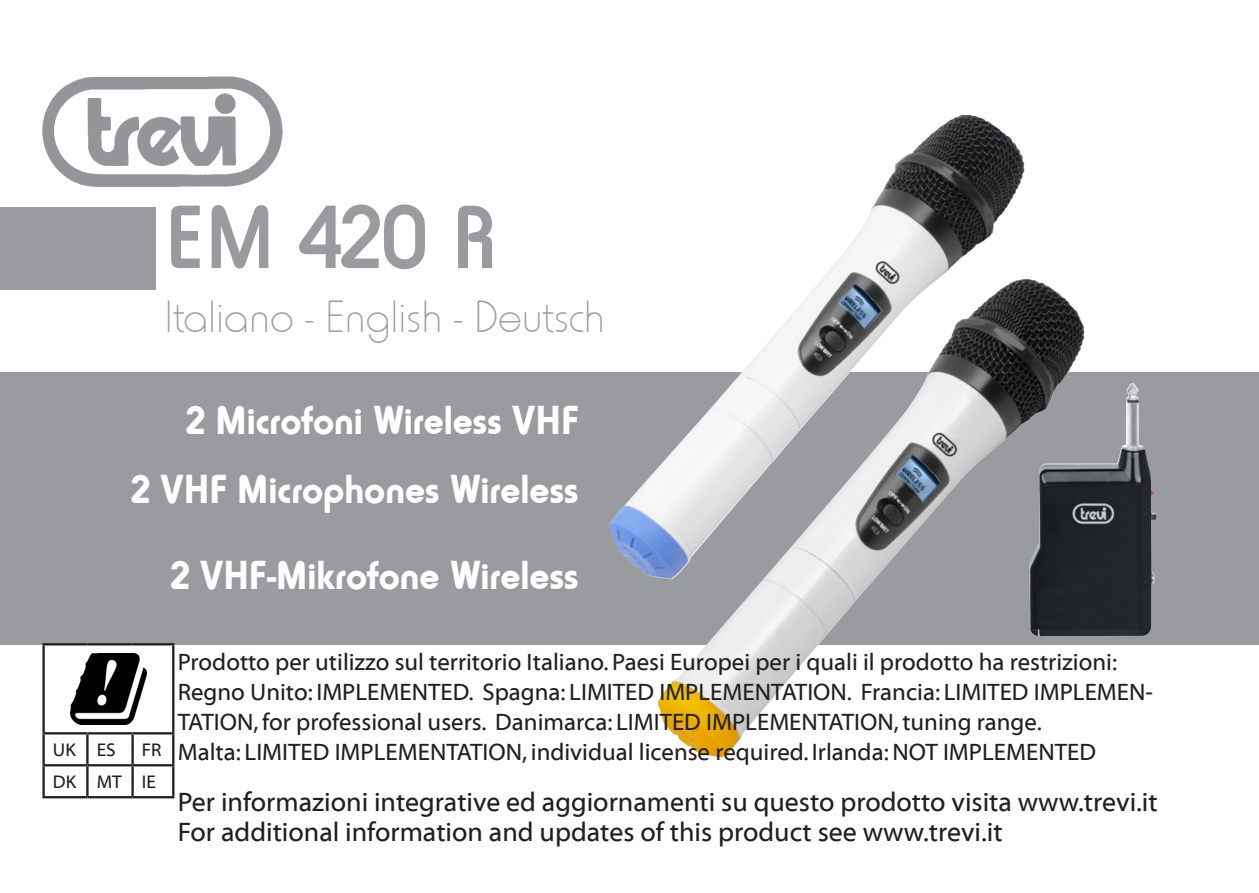
<style>
.page{position:relative;width:1259px;height:893px;background:#fff}
.page>*{position:absolute;margin:0;border:0;box-sizing:border-box;transform-origin:0 0}
.t1{font:500 93.6px "Horatio D";color:#999b9e}
.t2{font:46.8px "Horatio D Ligh";color:#999b9e}
.Corpo_testo{font:700 42px "Horatio D";color:#fff}
.Corpo_testo-2{font:27px "Myriad Web";color:#231f20}
.Corpo_testo-3{font:24px/30px "Myriad Web";color:#231f20}
.t3{font:18.6px "Myriad Web";color:#231f20}
</style>
<div class="page">
<div style="left:0;top:372px;width:1259px;height:273px;background:#999b9e"></div>
<div style="left:0;top:208px;width:155px;height:82px;background:#999b9e"></div>
<img style="left:1083px;top:383px;width:73px;height:253px">
<img style="left:42px;top:77px;width:240px;height:110px">
<hr style="left:42px;top:643px;width:45px;height:2px;background:#231f20">
<hr style="left:42px;top:645px;width:3px;height:87px;background:#231f20">
<hr style="left:87px;top:643px;width:46px;height:2px;background:#231f20">
<hr style="left:133px;top:643px;width:41px;height:2px;background:#231f20">
<hr style="left:172px;top:645px;width:2px;height:87px;background:#231f20">
<hr style="left:42px;top:732px;width:45px;height:2px;background:#231f20">
<hr style="left:42px;top:734px;width:3px;height:30px;background:#231f20">
<hr style="left:87px;top:732px;width:46px;height:2px;background:#231f20">
<hr style="left:86px;top:734px;width:3px;height:30px;background:#231f20">
<hr style="left:133px;top:732px;width:41px;height:2px;background:#231f20">
<hr style="left:131px;top:734px;width:3px;height:30px;background:#231f20">
<hr style="left:172px;top:734px;width:2px;height:30px;background:#231f20">
<hr style="left:42px;top:764px;width:45px;height:2px;background:#231f20">
<hr style="left:42px;top:766px;width:3px;height:30px;background:#231f20">
<hr style="left:87px;top:764px;width:46px;height:2px;background:#231f20">
<hr style="left:86px;top:766px;width:3px;height:30px;background:#231f20">
<hr style="left:133px;top:764px;width:41px;height:2px;background:#231f20">
<hr style="left:131px;top:766px;width:3px;height:30px;background:#231f20">
<hr style="left:172px;top:766px;width:2px;height:30px;background:#231f20">
<hr style="left:42px;top:796px;width:45px;height:2px;background:#231f20">
<hr style="left:87px;top:796px;width:46px;height:2px;background:#231f20">
<hr style="left:133px;top:796px;width:41px;height:2px;background:#231f20">
<img style="left:70px;top:654px;width:77px;height:70px">
<img style="left:609px;top:114px;width:412px;height:464px">
<img style="left:657px;top:279px;width:426px;height:479px">
<p class="t1" style="left:164px;top:184px;width:335px">EM 420 R</p>
<p class="t2" style="left:164px;top:290px;width:442px">Italiano - English - Deutsch</p>
<p class="Corpo_testo" style="left:186px;top:397px;width:394px">2 Microfoni Wireless VHF</p>
<p class="Corpo_testo" style="left:131px;top:465px;width:449px">2 VHF Microphones Wireless</p>
<p class="Corpo_testo" style="left:170px;top:552px;width:409px">2 VHF-Mikrofone Wireless</p>
<p class="t3" style="left:53px;top:740px;width:24px">UK</p>
<p class="t3" style="left:97px;top:740px;width:20px">ES</p>
<p class="t3" style="left:142px;top:740px;width:21px">FR</p>
<p class="t3" style="left:53px;top:772px;width:25px">DK</p>
<p class="t3" style="left:97px;top:772px;width:26px">MT</p>
<p class="t3" style="left:142px;top:772px;width:16px">IE</p>
<p class="Corpo_testo-3" style="left:178px;top:647px;width:941px">Prodotto per utilizzo sul territorio Italiano. Paesi Europei per i quali il prodotto ha restrizioni:</p>
<p class="Corpo_testo-3" style="left:178px;top:677px;width:976px">Regno Unito: IMPLEMENTED. Spagna: LIMITED IMPLEMENTATION. Francia: LIMITED IMPLEMEN-<br>TATION, for professional users. Danimarca: LIMITED IMPLEMENTATION, tuning range.</p>
<p class="Corpo_testo-3" style="left:178px;top:737px;width:920px">Malta: LIMITED IMPLEMENTATION, individual license required. Irlanda: NOT IMPLEMENTED</p>
<p class="Corpo_testo-2" style="left:178px;top:787px;width:981px">Per informazioni integrative ed aggiornamenti su questo prodotto visita www.trevi.it</p>
<p class="Corpo_testo-2" style="left:178px;top:817px;width:826px">For additional information and updates of this product see www.trevi.it</p>
</div>
